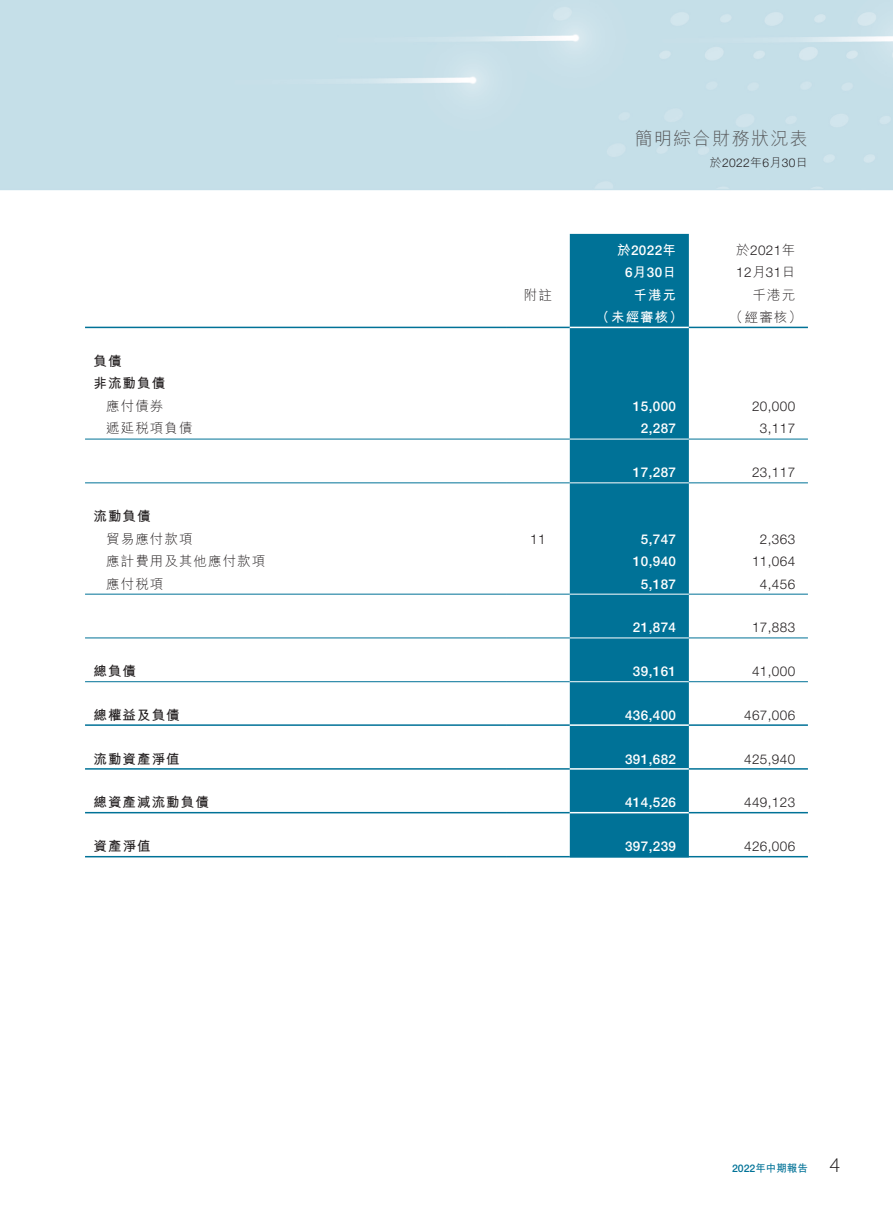
<style>
.page{position:relative;width:893px;height:1212px;background:#fff}
.page>*{position:absolute;margin:0;border:0;box-sizing:border-box;transform-origin:0 0}
.t1{font:300 18px "M Hei HK";letter-spacing:.08em;color:#57585a}
.t2{font:300 13.5px/22.5px "Helvetica Neue LT Std";letter-spacing:.03em;color:#231f20}
.t3{font:500 13.5px/22.5px "Helvetica Neue LT Std";letter-spacing:.03em;color:#fff;text-align:center}
.t4{font:300 13.5px "M Hei HK";letter-spacing:.08em;color:#231f20}
.t5{font:700 13.5px/22.5px "M Hei HK";letter-spacing:.08em;color:#231f20}
.t6{font:700 13.5px "M Hei HK";letter-spacing:.08em;color:#fff}
.t7{font:300 12px "Helvetica Neue LT Std";letter-spacing:.03em;color:#231f20}
.t8{font:700 10.5px "M Hei HK";color:#007297}
.s1{font-family:"M Hei HK"}
.s2{font-family:"M Hei HK";font-weight:700}
.s3{font-family:"Helvetica Neue LT Std";font-weight:500}
.s4{font-family:"Myriad Pro";font-weight:300;font-size:21px;color:#231f20}
</style>
<div class="page">
<img style="left:0;top:0;width:893px;height:858px">
<div style="left:570px;top:234px;width:119px;height:622px;background:#007297"></div>
<hr style="left:85px;top:327px;width:421px;height:1px;background:#007297">
<hr style="left:506px;top:327px;width:64px;height:1px;background:#007297">
<hr style="left:570px;top:327px;width:119px;height:1px;background:#fff">
<hr style="left:689px;top:327px;width:119px;height:1px;background:#007297">
<hr style="left:85px;top:439px;width:421px;height:1px;background:#007297">
<hr style="left:506px;top:439px;width:64px;height:1px;background:#007297">
<hr style="left:570px;top:439px;width:119px;height:1px;background:#fff">
<hr style="left:689px;top:439px;width:119px;height:1px;background:#007297">
<hr style="left:85px;top:482px;width:421px;height:1px;background:#007297">
<hr style="left:506px;top:482px;width:64px;height:1px;background:#007297">
<hr style="left:570px;top:482px;width:119px;height:1px;background:#fff">
<hr style="left:689px;top:482px;width:119px;height:1px;background:#007297">
<hr style="left:85px;top:594px;width:421px;height:1px;background:#007297">
<hr style="left:506px;top:594px;width:64px;height:1px;background:#007297">
<hr style="left:570px;top:594px;width:119px;height:1px;background:#fff">
<hr style="left:689px;top:594px;width:119px;height:1px;background:#007297">
<hr style="left:85px;top:637px;width:421px;height:1px;background:#007297">
<hr style="left:506px;top:637px;width:64px;height:1px;background:#007297">
<hr style="left:570px;top:637px;width:119px;height:1px;background:#fff">
<hr style="left:689px;top:637px;width:119px;height:1px;background:#007297">
<hr style="left:85px;top:681px;width:421px;height:1px;background:#007297">
<hr style="left:506px;top:681px;width:64px;height:1px;background:#007297">
<hr style="left:570px;top:681px;width:119px;height:1px;background:#fff">
<hr style="left:689px;top:681px;width:119px;height:1px;background:#007297">
<hr style="left:85px;top:724px;width:421px;height:2px;background:#007297">
<hr style="left:506px;top:724px;width:64px;height:2px;background:#007297">
<hr style="left:570px;top:724px;width:119px;height:2px;background:#fff">
<hr style="left:689px;top:724px;width:119px;height:2px;background:#007297">
<hr style="left:85px;top:768px;width:421px;height:2px;background:#007297">
<hr style="left:506px;top:768px;width:64px;height:2px;background:#007297">
<hr style="left:570px;top:768px;width:119px;height:2px;background:#fff">
<hr style="left:689px;top:768px;width:119px;height:2px;background:#007297">
<hr style="left:85px;top:812px;width:421px;height:1px;background:#007297">
<hr style="left:506px;top:812px;width:64px;height:1px;background:#007297">
<hr style="left:570px;top:812px;width:119px;height:1px;background:#fff">
<hr style="left:689px;top:812px;width:119px;height:1px;background:#007297">
<hr style="left:85px;top:856px;width:421px;height:1px;background:#007297">
<hr style="left:506px;top:856px;width:64px;height:1px;background:#007297">
<hr style="left:570px;top:856px;width:119px;height:1px;background:#007297">
<hr style="left:689px;top:856px;width:119px;height:1px;background:#007297">
<h1 class="t1" style="left:635px;top:129px;width:175px">簡明綜合財務狀況表</h1>
<p class="t7" style="left:710px;top:155px;width:100px"><span class="s1">於</span>2022<span class="s1">年</span>6<span class="s1">月</span>30<span class="s1">日</span></p>
<p class="t3" style="left:617px;top:238px;width:60px"><span class="s2">於</span>2022<span class="s2">年<br></span>6<span class="s2">月</span>30<span class="s2">日</span></p>
<p class="t2" style="left:736px;top:238px;width:60px"><span class="s1">於</span>2021<span class="s1">年<br></span>12<span class="s1">月</span>31<span class="s1">日</span></p>
<p class="t4" style="left:524px;top:288px;width:30px">附註</p>
<p class="t6" style="left:633px;top:285px;width:44px">千港元</p>
<p class="t4" style="left:753px;top:288px;width:44px">千港元</p>
<p class="t6" style="left:596px;top:307px;width:88px">（未經審核）</p>
<p class="t4" style="left:730px;top:310px;width:74px">（經審核）</p>
<p class="t5" style="left:94px;top:349px;width:73px">負債<br>非流動負債</p>
<p class="t4" style="left:106px;top:399px;width:59px">應付債券</p>
<p class="t3" style="left:633px;top:395px;width:45px">15,000</p>
<p class="t2" style="left:752px;top:395px;width:45px">20,000</p>
<p class="t4" style="left:106px;top:422px;width:88px">遞延稅項負債</p>
<p class="t3" style="left:641px;top:417px;width:37px">2,287</p>
<p class="t2" style="left:760px;top:417px;width:37px">3,117</p>
<p class="t3" style="left:633px;top:461px;width:45px">17,287</p>
<p class="t2" style="left:752px;top:461px;width:45px">23,117</p>
<p class="t5" style="left:94px;top:504px;width:59px">流動負債</p>
<p class="t4" style="left:106px;top:532px;width:88px">貿易應付款項</p>
<p class="t2" style="left:530px;top:527px;width:17px">11</p>
<p class="t3" style="left:641px;top:527px;width:37px">5,747</p>
<p class="t2" style="left:760px;top:527px;width:37px">2,363</p>
<p class="t4" style="left:106px;top:554px;width:161px">應計費用及其他應付款項</p>
<p class="t3" style="left:633px;top:550px;width:45px">10,940</p>
<p class="t2" style="left:752px;top:550px;width:45px">11,064</p>
<p class="t4" style="left:106px;top:577px;width:59px">應付稅項</p>
<p class="t3" style="left:641px;top:572px;width:37px">5,187</p>
<p class="t2" style="left:760px;top:572px;width:37px">4,456</p>
<p class="t3" style="left:633px;top:616px;width:45px">21,874</p>
<p class="t2" style="left:752px;top:616px;width:45px">17,883</p>
<p class="t5" style="left:94px;top:659px;width:44px">總負債</p>
<p class="t3" style="left:633px;top:660px;width:45px">39,161</p>
<p class="t2" style="left:752px;top:660px;width:45px">41,000</p>
<p class="t5" style="left:94px;top:702px;width:88px">總權益及負債</p>
<p class="t3" style="left:625px;top:704px;width:53px">436,400</p>
<p class="t2" style="left:744px;top:703px;width:53px">467,006</p>
<p class="t5" style="left:94px;top:746px;width:88px">流動資產淨值</p>
<p class="t3" style="left:625px;top:747px;width:53px">391,682</p>
<p class="t2" style="left:744px;top:747px;width:53px">425,940</p>
<p class="t5" style="left:94px;top:790px;width:117px">總資產減流動負債</p>
<p class="t3" style="left:625px;top:791px;width:53px">414,526</p>
<p class="t2" style="left:744px;top:791px;width:53px">449,123</p>
<p class="t5" style="left:94px;top:834px;width:59px">資產淨值</p>
<p class="t3" style="left:625px;top:835px;width:53px">397,239</p>
<p class="t2" style="left:744px;top:835px;width:53px">426,006</p>
<p class="t8" style="left:732px;top:1160px;width:110px"><span class="s3">2022</span>年中期報告 <span class="s4">4</span></p>
</div>
